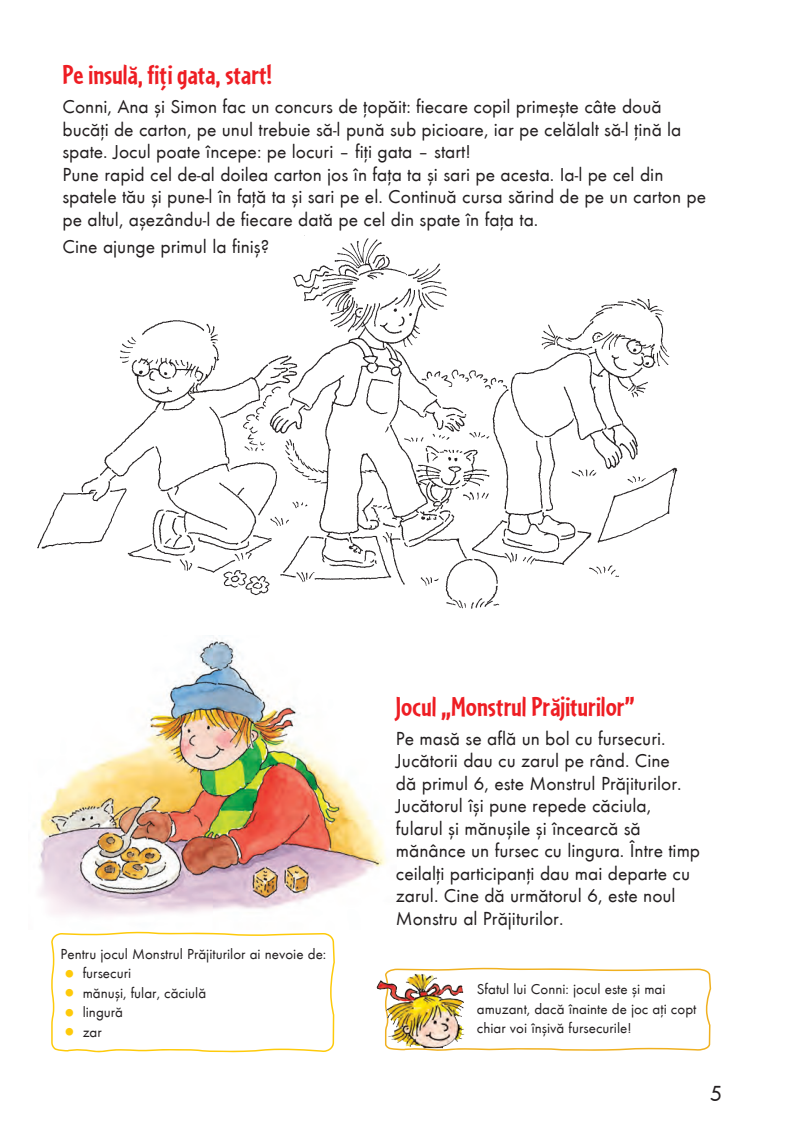
<style>
.page{position:relative;width:807px;height:1143px;background:#fff}
.page>*{position:absolute;margin:0;border:0;box-sizing:border-box;transform-origin:0 0}
.t1{font:700 28.5px "Cafeteria RO";color:#ee1d23}
.t2{font:22.5px "Futura Round";color:#231f20}
.t3{font:19.5px/22.5px "Futura Round";color:#231f20}
.t4{font:15px/19.5px "Futura Round";color:#231f20}
.s1{font-size:27px;color:#feca0a}
</style>
<div class="page">
<img style="left:37px;top:235px;width:641px;height:374px">
<svg style="left:385px;top:968px;width:325px;height:83px"></svg>
<img style="left:376px;top:974px;width:42px;height:23px">
<div style="left:23px;top:607px;width:379px;height:347px;background:#fff"></div>
<img style="left:39px;top:638px;width:348px;height:278px">
<svg style="left:51px;top:932px;width:284px;height:121px"></svg>
<h1 class="t1" style="left:62px;top:59px;width:211px">Pe insulă, fiți gata, start!</h1>
<p class="t3" style="left:62px;top:94px;width:645px">Conni, Ana și Simon fac un concurs de țopăit: fiecare copil primește câte două bucăți de carton, pe unul trebuie să-l pună sub picioare, iar pe celălalt să-l țină la spate. Jocul poate începe: pe locuri – fiți gata – start!<br>Pune rapid cel de-al doilea carton jos în fața ta și sari pe acesta. Ia-l pe cel din spatele tău și pune-l în față ta și sari pe el. Continuă cursa sărind de pe un carton pe pe altul, așezându-l de fiecare dată pe cel din spate în fața ta.</p>
<p class="t3" style="left:62px;top:233px;width:208px">Cine ajunge primul la finiș?</p>
<p class="t4" style="left:61px;top:943px;width:267px">Pentru jocul Monstrul Prăjiturilor ai nevoie de:</p>
<p class="t4" style="left:61px;top:962px;width:72px"><span class="s1">•</span> fursecuri</p>
<p class="t4" style="left:61px;top:982px;width:147px"><span class="s1">•</span> mănuși, fular, căciulă</p>
<p class="t4" style="left:61px;top:1001px;width:64px"><span class="s1">•</span> lingură</p>
<p class="t4" style="left:61px;top:1021px;width:43px"><span class="s1">•</span> zar</p>
<h1 class="t1" style="left:396px;top:690px;width:240px">Jocul „Monstrul Prăjiturilor”</h1>
<p class="t3" style="left:396px;top:726px;width:305px">Pe masă se află un bol cu fursecuri.<br>Jucătorii dau cu zarul pe rând. Cine<br>dă primul 6, este Monstrul Prăjiturilor.<br>Jucătorul își pune repede căciula, fularul și mănușile și încearcă să mănânce un fursec cu lingura. Între timp ceilalți participanți dau mai departe cu zarul. Cine dă următorul 6, este noul Monstru al Prăjiturilor.</p>
<p class="t4" style="left:476px;top:978px;width:221px">Sfatul lui Conni: jocul este și mai amuzant, dacă înainte de joc ați copt chiar voi înșivă fursecurile!</p>
<p class="t2" style="left:709px;top:1078px;width:14px">5</p>
</div>
